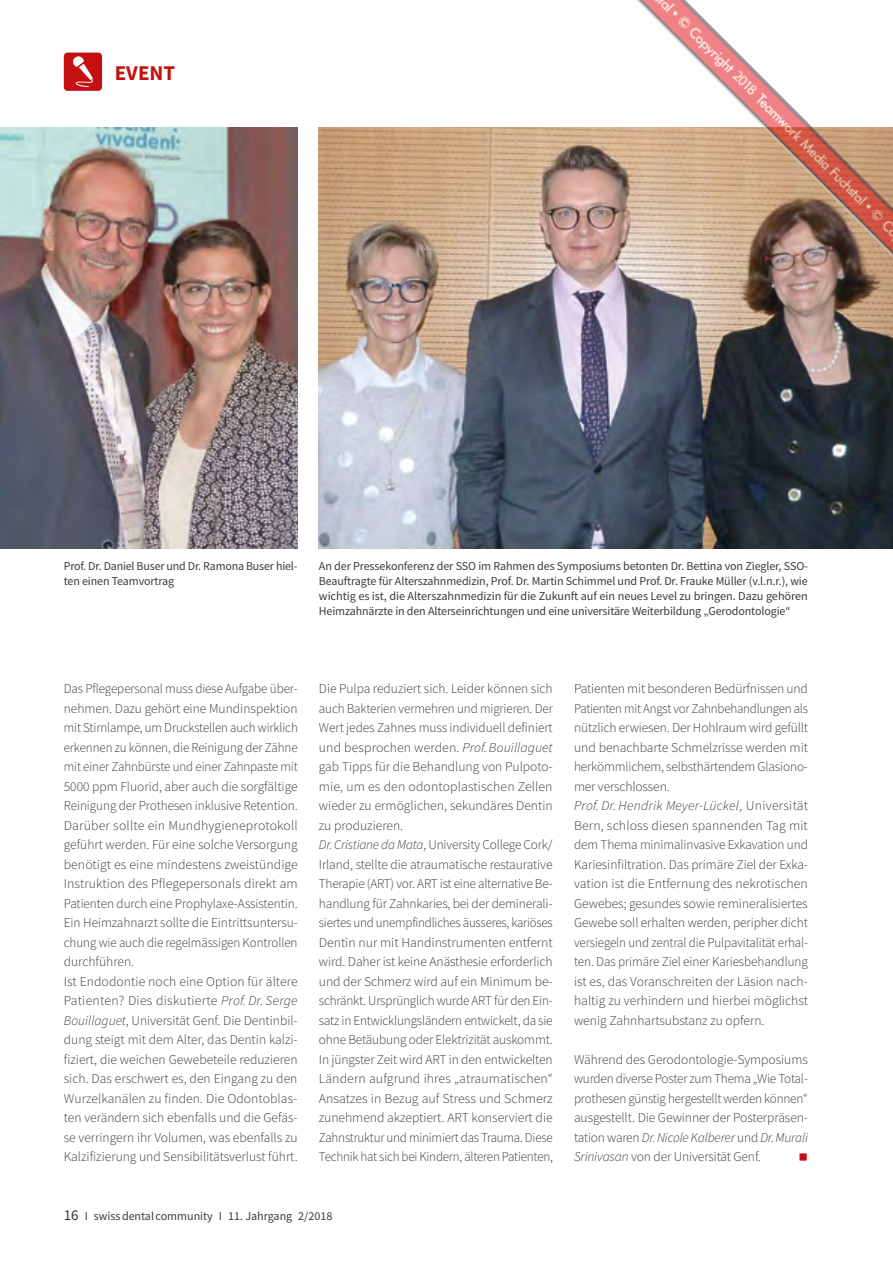
<style>
.page{position:relative;width:893px;height:1263px;background:#fff}
.page>*{position:absolute;margin:0;border:0;box-sizing:border-box;transform-origin:0 0}
.t1{font:24px "Entypo";color:#c41012}
.t2{font:700 21px "Source Sans Pro";color:#c41012}
.t3{font:300 13.5px/19.5px "Source Sans Pro";letter-spacing:-.005em;color:#3b3b3a}
.t4{font:12px/15px "Source Sans Pro";letter-spacing:-.01em;color:#3b3b3a;text-align:justify}
.s1{font-style:italic}
.s2{font-size:15px}
</style>
<div class="page">
<img style="left:319px;top:128px;width:574px;height:420px">
<img style="left:0;top:128px;width:298px;height:420px">
<div style="left:64px;top:53px;width:38px;height:38px;background:#c41012;border-radius:4px"></div>
<svg style="left:73px;top:56px;width:20px;height:31px"></svg>
<img style="left:556px;top:0;width:337px;height:337px">
<h2 class="t2" style="left:115px;top:58px;width:62px">EVENT</h2>
<p class="t4" style="left:64px;top:558px;width:235px">Prof. Dr. Daniel Buser und Dr. Ramona Buser hiel&shy;ten einen Teamvortrag</p>
<p class="t4" style="left:319px;top:558px;width:491px">An der Pressekonferenz der SSO im Rahmen des Symposiums betonten Dr. Bettina von Ziegler, SSO-Beauftragte für Alterszahnmedizin, Prof. Dr. Martin Schimmel und Prof. Dr. Frauke Müller (v.l.n.r.), wie wichtig es ist, die Alterszahnmedizin für die Zukunft auf ein neues Level zu bringen. Dazu gehören Heimzahnärzte in den Alterseinrichtungen und eine universitäre Weiterbildung „Gerodontologie“</p>
<p class="t3" style="left:64px;top:679px;width:236px">Das Pflegepersonal muss diese Aufgabe über&shy;nehmen. Dazu gehört eine Mundinspektion mit Stirnlampe, um Druckstellen auch wirklich erkennen zu können, die Reinigung der Zähne mit einer Zahnbürste und einer Zahnpaste mit 5000 ppm Fluorid, aber auch die sorgfältige Reinigung der Prothesen inklusive Retention.<br>Darüber sollte ein Mundhygieneprotokoll geführt werden. Für eine solche Versorgung benötigt es eine mindestens zweistündige Instruktion des Pflegepersonals direkt am Patienten durch eine Prophylaxe-Assistentin.<br>Ein Heimzahnarzt sollte die Eintrittsuntersu&shy;chung wie auch die regelmässigen Kontrollen durchführen.<br>Ist Endodontie noch eine Option für ältere Patienten? Dies diskutierte <span class="s1">Prof. Dr. Serge Bouillaguet</span>, Universität Genf. Die Dentinbil&shy;dung steigt mit dem Alter, das Dentin kalzi&shy;fiziert, die weichen Gewebeteile reduzieren sich. Das erschwert es, den Eingang zu den Wurzelkanälen zu finden. Die Odontoblas&shy;ten verändern sich ebenfalls und die Gefäs&shy;se verringern ihr Volumen, was ebenfalls zu Kalzifizierung und Sensibilitätsverlust führt.</p>
<p class="t3" style="left:319px;top:679px;width:236px">Die Pulpa reduziert sich. Leider können sich auch Bakterien vermehren und migrieren. Der Wert jedes Zahnes muss individuell definiert und besprochen werden. <span class="s1">Prof.Bouillaguet </span>gab Tipps für die Behandlung von Pulpoto&shy;mie, um es den odontoplastischen Zellen wieder zu ermöglichen, sekundäres Dentin zu produzieren.<br><span class="s1">Dr.Cristiane da Mata</span>, University College Cork/ Irland, stellte die atraumatische restaurative Therapie (ART) vor. ART ist eine alternative Be&shy;handlung für Zahnkaries, bei der deminerali&shy;siertes und unempfindliches äusseres, kariöses Dentin nur mit Handinstrumenten entfernt wird. Daher ist keine Anästhesie erforderlich und der Schmerz wird auf ein Minimum be&shy;schränkt. Ursprünglich wurde ART für den Ein&shy;satz in Entwicklungsländern entwickelt, da sie ohne Betäubung oder Elektrizität auskommt.<br>In jüngster Zeit wird ART in den entwickelten Ländern aufgrund ihres „atraumatischen“ Ansatzes in Bezug auf Stress und Schmerz zunehmend akzeptiert. ART konserviert die Zahnstruktur und minimiert das Trauma. Diese Technik hat sich bei Kindern, älteren Patienten,</p>
<p class="t3" style="left:574px;top:679px;width:236px">Patienten mit besonderen Bedürfnissen und Patienten mit Angst vor Zahnbehandlungen als nützlich erwiesen. Der Hohlraum wird gefüllt und benachbarte Schmelzrisse werden mit herkömmlichem, selbsthärtendem Glasiono&shy;mer verschlossen.<br><span class="s1">Prof. Dr. Hendrik Meyer-Lückel</span>, Universität Bern, schloss diesen spannenden Tag mit dem Thema minimalinvasive Exkavation und Kariesinfiltration. Das primäre Ziel der Exka&shy;vation ist die Entfernung des nekrotischen Gewebes; gesundes sowie remineralisiertes Gewebe soll erhalten werden, peripher dicht versiegeln und zentral die Pulpavitalität erhal&shy;ten. Das primäre Ziel einer Kariesbehandlung ist es, das Voranschreiten der Läsion nach&shy;haltig zu verhindern und hierbei möglichst wenig Zahnhartsubstanz zu opfern.</p>
<p class="t3" style="left:574px;top:1049px;width:235px;text-align:justify">Während des Gerodontologie-Symposiums wurden diverse Poster zum Thema „Wie Total&shy;prothesen günstig hergestellt werden können“ ausgestellt. Die Gewinner der Posterpräsen&shy;tation waren <span class="s1">Dr.Nicole Kalberer</span> und <span class="s1">Dr.Murali Srinivasan</span> von der Universität Genf.</p>
<h1 class="t1" style="left:798px;top:1141px;width:11px">■</h1>
<p class="t4" style="left:64px;top:1209px;width:270px"><span class="s2">16</span> I swissdental community I 11. Jahrgang 2/2018</p>
</div>
